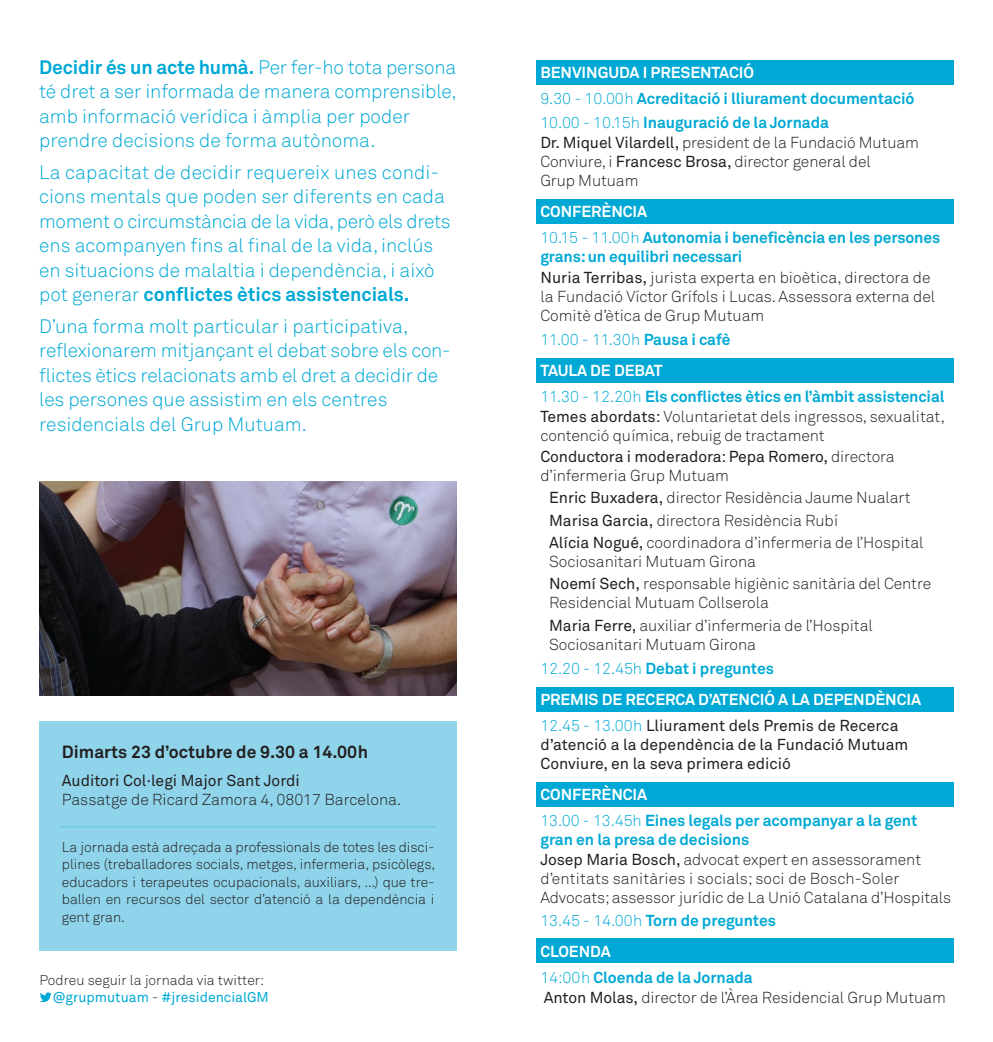
<style>
.page{position:relative;width:993px;height:1042px;background:#fff}
.page>*{position:absolute;margin:0;border:0;box-sizing:border-box;transform-origin:0 0}
.t1{font:300 19.25px/24.5px "Akkurat";letter-spacing:-.005em;color:#00a9d5}
.t2{font:700 17.5px "Akkurat";color:#231f20}
.t3{font:300 15.75px/20.7px "Akkurat";letter-spacing:-.005em;color:#231f20}
.t4{font:700 15.75px/25.9px "Akkurat";letter-spacing:-.005em;color:#00a9d5}
.t5{font:15.75px/18.9px "Akkurat";color:#231f20}
.t6{font:700 15.75px/25.9px "Akkurat";letter-spacing:-.005em;color:#fff}
.t7{font:300 15.75px/31.2px "Akkurat";letter-spacing:-.005em;color:#00a9d5}
.t8{font:300 14px/17.5px "Akkurat";letter-spacing:-.005em;color:#231f20}
.s1{font-weight:700}
.s2{font-weight:400;color:#00a9d5}
.s3{color:#fff}
.s4{font-weight:300}
.s5{color:#00a9d5}
.s6{font-weight:700;color:#00a9d5}
.s7{font-weight:400}
.s8{font-weight:700;color:#fff}
.s9{font-weight:400;color:#231f20}
.s10{font-weight:300;color:#231f20}
.s11{font-weight:300;color:#00a9d5}
</style>
<div class="page">
<div style="left:536px;top:358px;width:416px;height:25px;background:#00a9d5"></div>
<div style="left:536px;top:199px;width:416px;height:25px;background:#00a9d5"></div>
<div style="left:536px;top:60px;width:416px;height:24px;background:#00a9d5"></div>
<div style="left:536px;top:782px;width:416px;height:25px;background:#00a9d5"></div>
<div style="left:536px;top:687px;width:416px;height:25px;background:#00a9d5"></div>
<div style="left:536px;top:938px;width:416px;height:25px;background:#00a9d5"></div>
<img style="left:40px;top:481px;width:416px;height:214px">
<svg style="left:40px;top:992px;width:12px;height:10px"></svg>
<div style="left:40px;top:721px;width:416px;height:229px;background:#8fd4ea"></div>
<hr style="left:60px;top:826px;width:376px;height:1px;background:#70cce7">
<p class="t1" style="left:39px;top:54px;width:419px"><span class="s1">Decidir és un acte humà.</span> Per fer-ho tota persona té dret a ser informada de manera comprensible, amb informació verídica i àmplia per poder prendre decisions de forma autònoma.</p>
<p class="t1" style="left:39px;top:159px;width:413px">La capacitat de decidir requereix unes condi&shy;cions mentals que poden ser diferents en cada moment o circumstància de la vida, però els drets ens acompanyen fins al final de la vida, inclús en situacions de malaltia i dependència, i això pot generar <span class="s1">conflictes ètics assistencials.</span></p>
<p class="t1" style="left:39px;top:313px;width:413px">D’una forma molt particular i participativa, reflexionarem mitjançant el debat sobre els con&shy;flictes ètics relacionats amb el dret a decidir de les persones que assistim en els centres residencials del Grup Mutuam.</p>
<p class="t2" style="left:62px;top:741px;width:308px">Dimarts 23 d’octubre de 9.30 a 14.00h</p>
<p class="t5" style="left:62px;top:771px;width:239px">Auditori Col·legi Major Sant Jordi</p>
<p class="t3" style="left:62px;top:789px;width:341px">Passatge de Ricard Zamora 4, 08017 Barcelona.</p>
<p class="t8" style="left:62px;top:838px;width:374px;text-align:justify">La jornada està adreçada a professionals de totes les disci&shy;plines (treballadores socials, metges, infermeria, psicòlegs, educadors i terapeutes ocupacionals, auxiliars, ...) que tre&shy;ballen en recursos del sector d’atenció a la dependència i gent gran.</p>
<p class="t8" style="left:52px;top:972px;width:218px;line-height:16.8px;text-indent:-13px">Podreu seguir la jornada via twitter: <span class="s2">@grupmutuam</span> - <span class="s2">#jresidencialGM</span></p>
<p class="t4" style="left:540px;top:59px;width:375px"><span class="s3">BENVINGUDA I PRESENTACIÓ<br></span><span class="s4">9.30 - 10.00h</span> Acreditació i lliurament documentació</p>
<p class="t3" style="left:540px;top:112px;width:380px"><span class="s5">10.00 - 10.15h</span> <span class="s6">Inauguració de la Jornada<br></span><span class="s7">Dr. Miquel Vilardell,</span> president de la Fundació Mutuam</p>
<p class="t3" style="left:540px;top:152px;width:332px;line-height:18.9px">Conviure, i <span class="s7">Francesc Brosa,</span> director general del<br>Grup Mutuam</p>
<p class="t4" style="left:540px;top:199px;width:401px"><span class="s3">CONFERÈNCIA<br></span><span class="s4">10.15 - 11.00h</span> Autonomia i beneficència en les persones</p>
<p class="t3" style="left:540px;top:246px;width:391px"><span class="s6">grans: un equilibri necessari<br></span><span class="s7">Nuria Terribas,</span> jurista experta en bioètica, directora de</p>
<p class="t3" style="left:540px;top:286px;width:396px;line-height:18.9px">la Fundació Víctor Grífols i Lucas. Assessora externa del<br>Comitè d’ètica de Grup Mutuam</p>
<p class="t7" style="left:540px;top:323px;width:192px">11.00 - 11.30h <span class="s1">Pausa i cafè<br></span><span class="s8">TAULA DE DEBAT</span></p>
<p class="t4" style="left:540px;top:386px;width:406px;line-height:20.7px"><span class="s4">11.30 - 12.20h</span> Els conflictes ètics en l’àmbit assistencial<br><span class="s9">Temes abordats:</span> <span class="s10">Voluntarietat dels ingressos, sexualitat,</span></p>
<p class="t3" style="left:540px;top:425px;width:356px">contenció química, rebuig de tractament<br><span class="s7">Conductora i moderadora: Pepa Romero,</span> directora</p>
<p class="t3" style="left:549px;top:464px;width:376px;line-height:22.4px;text-indent:-9px">d’infermeria Grup Mutuam<br><span class="s7">Enric Buxadera,</span> director Residència Jaume Nualart <span class="s7">Marisa Garcia,</span> directora Residència Rubí<br><span class="s7">Alícia Nogué,</span> coordinadora d’infermeria de l’Hospital</p>
<p class="t3" style="left:549px;top:550px;width:383px;line-height:22.4px">Sociosanitari Mutuam Girona<br><span class="s7">Noemí Sech,</span> responsable higiènic sanitària del Centre</p>
<p class="t3" style="left:549px;top:591px;width:325px;line-height:22.4px">Residencial Mutuam Collserola<br><span class="s7">Maria Ferre,</span> auxiliar d’infermeria de l’Hospital</p>
<p class="t3" style="left:540px;top:632px;width:235px;line-height:24.2px;text-align:center">Sociosanitari Mutuam Girona<br><span class="s5">12.20 - 12.45h</span> <span class="s6">Debat i preguntes</span></p>
<p class="t6" style="left:540px;top:686px;width:382px">PREMIS DE RECERCA D’ATENCIÓ A LA DEPENDÈNCIA<br><span class="s11">12.45 - 13.00h</span> <span class="s9">Lliurament dels Premis de Recerca</span></p>
<p class="t5" style="left:540px;top:734px;width:369px">d’atenció a la dependència de la Fundació Mutuam<br>Conviure, en la seva primera edició</p>
<p class="t4" style="left:540px;top:781px;width:378px"><span class="s3">CONFERÈNCIA<br></span><span class="s4">13.00 - 13.45h</span> Eines legals per acompanyar a la gent</p>
<p class="t3" style="left:540px;top:828px;width:382px"><span class="s6">gran en la presa de decisions<br></span><span class="s7">Josep Maria Bosch,</span> advocat expert en assessorament</p>
<p class="t3" style="left:540px;top:869px;width:412px;line-height:18.9px">d’entitats sanitàries i socials; soci de Bosch-Soler<br>Advocats; assessor jurídic de La Unió Catalana d’Hospitals</p>
<p class="t4" style="left:540px;top:904px;width:237px;line-height:31.2px"><span class="s4">13.45 - 14.00h</span> Torn de preguntes<br><span class="s3">CLOENDA</span></p>
<p class="t3" style="left:540px;top:966px;width:407px"><span class="s5">14:00h</span> <span class="s6">Cloenda de la Jornada<br></span><span class="s7">Anton Molas,</span> director de l’Àrea Residencial Grup Mutuam</p>
</div>
